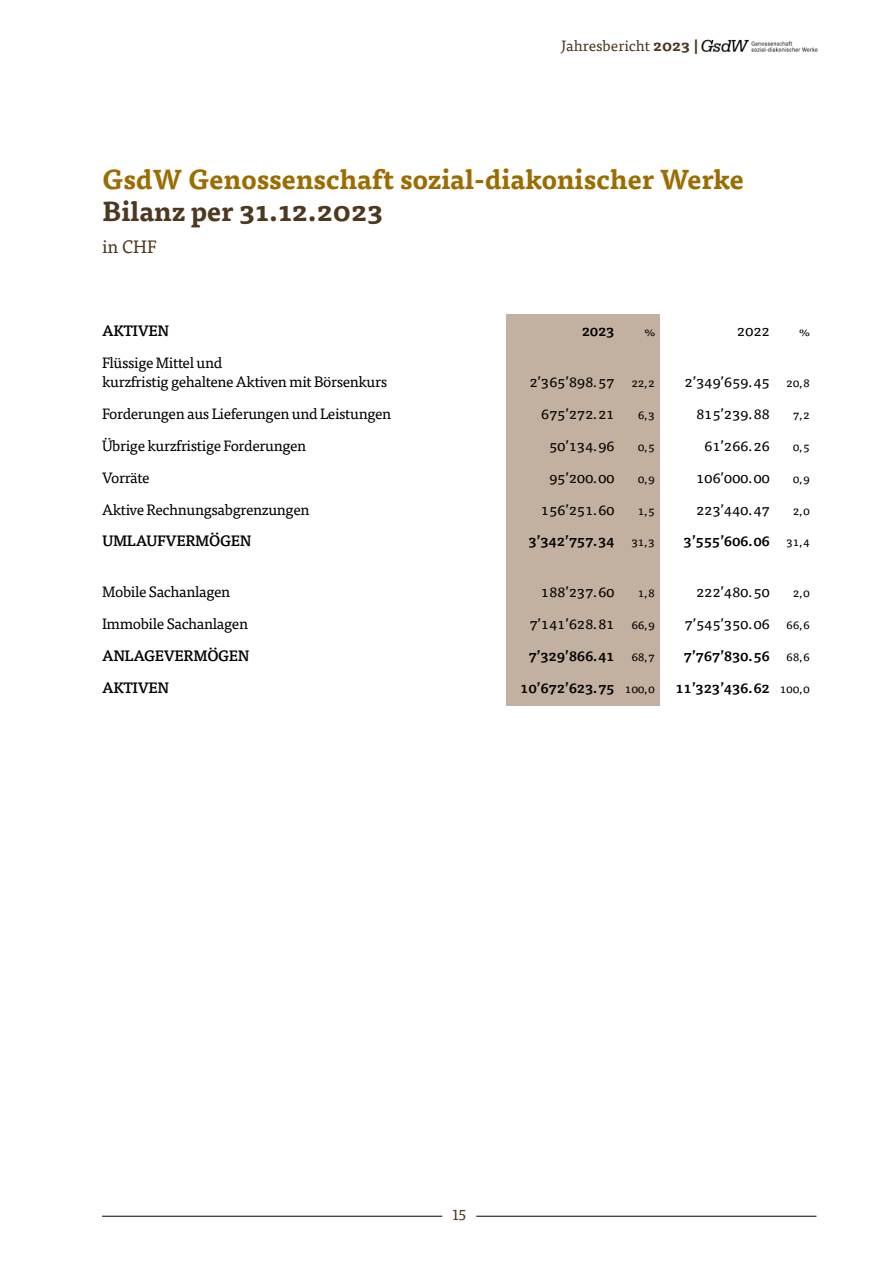
<style>
.page{position:relative;width:893px;height:1263px;background:#fff}
.page>*{position:absolute;margin:0;border:0;box-sizing:border-box;transform-origin:0 0}
.t1{font:700 27px "Tisa Pro";color:#9b6d00}
.t2{font:700 27px "Tisa Pro";color:#4e3820}
.t3{font:18px "Tisa Pro";color:#4e3820}
.t4{font:15px/19.2px "Tisa Pro";letter-spacing:-.025em;color:#000}
.t5{font:500 15px "Tisa Pro";letter-spacing:-.025em;color:#000}
.t6{font:15px "Tisa Pro";color:#4e3820}
.t7{font:12px "Tisa Pro";color:#000}
.s1{font-weight:700}
.s2{font-size:12px}
.s3{font-weight:400;font-size:12px}
</style>
<div class="page">
<img style="left:701px;top:39px;width:117px;height:13px">
<hr style="left:102px;top:1216px;width:340px;height:1px;background:#000">
<hr style="left:476px;top:1216px;width:340px;height:1px;background:#000">
<div style="left:506px;top:315px;width:153px;height:391px;background:#c2b1a0"></div>
<p class="t6" style="left:561px;top:35px;width:139px">Jahresbericht <span class="s1">2023 |</span></p>
<h1 class="t1" style="left:102px;top:158px;width:643px">GsdW Genossenschaft sozial-diakonischer Werke</h1>
<h1 class="t2" style="left:102px;top:190px;width:283px">Bilanz per 31.12.2023</h1>
<p class="t3" style="left:102px;top:233px;width:56px">in CHF</p>
<p class="t5" style="left:102px;top:319px;width:69px">AKTIVEN</p>
<p class="t5" style="left:582px;top:319px;width:35px">2023</p>
<p class="t7" style="left:644px;top:323px;width:12px">%</p>
<p class="t4" style="left:737px;top:320px;width:35px">2022</p>
<p class="t7" style="left:799px;top:323px;width:12px">%</p>
<p class="t4" style="left:102px;top:352px;width:287px">Flüssige Mittel und<br>kurzfristig gehaltene Aktiven mit Börsenkurs</p>
<p class="t4" style="left:529px;top:371px;width:127px">2’365’898.57 <span class="s2">22,2</span></p>
<p class="t4" style="left:685px;top:371px;width:127px">2’349’659.45 <span class="s2">20,8</span></p>
<p class="t4" style="left:102px;top:403px;width:291px">Forderungen aus Lieferungen und Leistungen</p>
<p class="t4" style="left:541px;top:403px;width:75px">675’272.21</p>
<p class="t7" style="left:638px;top:406px;width:19px">6,3</p>
<p class="t4" style="left:696px;top:403px;width:75px">815’239.88</p>
<p class="t7" style="left:793px;top:406px;width:19px">7,2</p>
<p class="t4" style="left:102px;top:435px;width:206px">Übrige kurzfristige Forderungen</p>
<p class="t4" style="left:549px;top:435px;width:67px">50’134.96</p>
<p class="t7" style="left:638px;top:438px;width:19px">0,5</p>
<p class="t4" style="left:704px;top:435px;width:67px">61’266.26</p>
<p class="t7" style="left:793px;top:438px;width:19px">0,5</p>
<p class="t4" style="left:102px;top:467px;width:49px">Vorräte</p>
<p class="t4" style="left:549px;top:467px;width:67px">95’200.00</p>
<p class="t7" style="left:638px;top:470px;width:19px">0,9</p>
<p class="t4" style="left:696px;top:467px;width:75px">106’000.00</p>
<p class="t7" style="left:793px;top:470px;width:19px">0,9</p>
<p class="t4" style="left:102px;top:499px;width:209px">Aktive Rechnungsabgrenzungen</p>
<p class="t4" style="left:541px;top:499px;width:75px">156’251.60</p>
<p class="t7" style="left:638px;top:501px;width:19px">1,5</p>
<p class="t4" style="left:696px;top:499px;width:75px">223’440.47</p>
<p class="t7" style="left:793px;top:501px;width:19px">2,0</p>
<p class="t5" style="left:102px;top:530px;width:151px">UMLAUFVERMÖGEN</p>
<p class="t5" style="left:528px;top:530px;width:128px">3’342’757.34 <span class="s3">31,3</span></p>
<p class="t5" style="left:684px;top:530px;width:128px">3’555’606.06 <span class="s3">31,4</span></p>
<p class="t4" style="left:102px;top:582px;width:130px">Mobile Sachanlagen</p>
<p class="t4" style="left:541px;top:582px;width:75px">188’237.60</p>
<p class="t7" style="left:638px;top:584px;width:19px">1,8</p>
<p class="t4" style="left:696px;top:582px;width:75px">222’480.50</p>
<p class="t7" style="left:793px;top:584px;width:19px">2,0</p>
<p class="t4" style="left:102px;top:614px;width:148px">Immobile Sachanlagen</p>
<p class="t4" style="left:529px;top:614px;width:127px">7’141’628.81 <span class="s2">66,9</span></p>
<p class="t4" style="left:685px;top:614px;width:127px">7’545’350.06 <span class="s2">66,6</span></p>
<p class="t5" style="left:102px;top:644px;width:149px">ANLAGEVERMÖGEN</p>
<p class="t5" style="left:528px;top:644px;width:128px">7’329’866.41 <span class="s3">68,7</span></p>
<p class="t5" style="left:684px;top:644px;width:128px">7’767’830.56 <span class="s3">68,6</span></p>
<p class="t5" style="left:102px;top:676px;width:69px">AKTIVEN</p>
<p class="t5" style="left:520px;top:676px;width:136px">10’672’623.75 <span class="s3">100,0</span></p>
<p class="t5" style="left:675px;top:676px;width:136px">11’323’436.62 <span class="s3">100,0</span></p>
<p class="t6" style="left:452px;top:1204px;width:15px">15</p>
</div>
